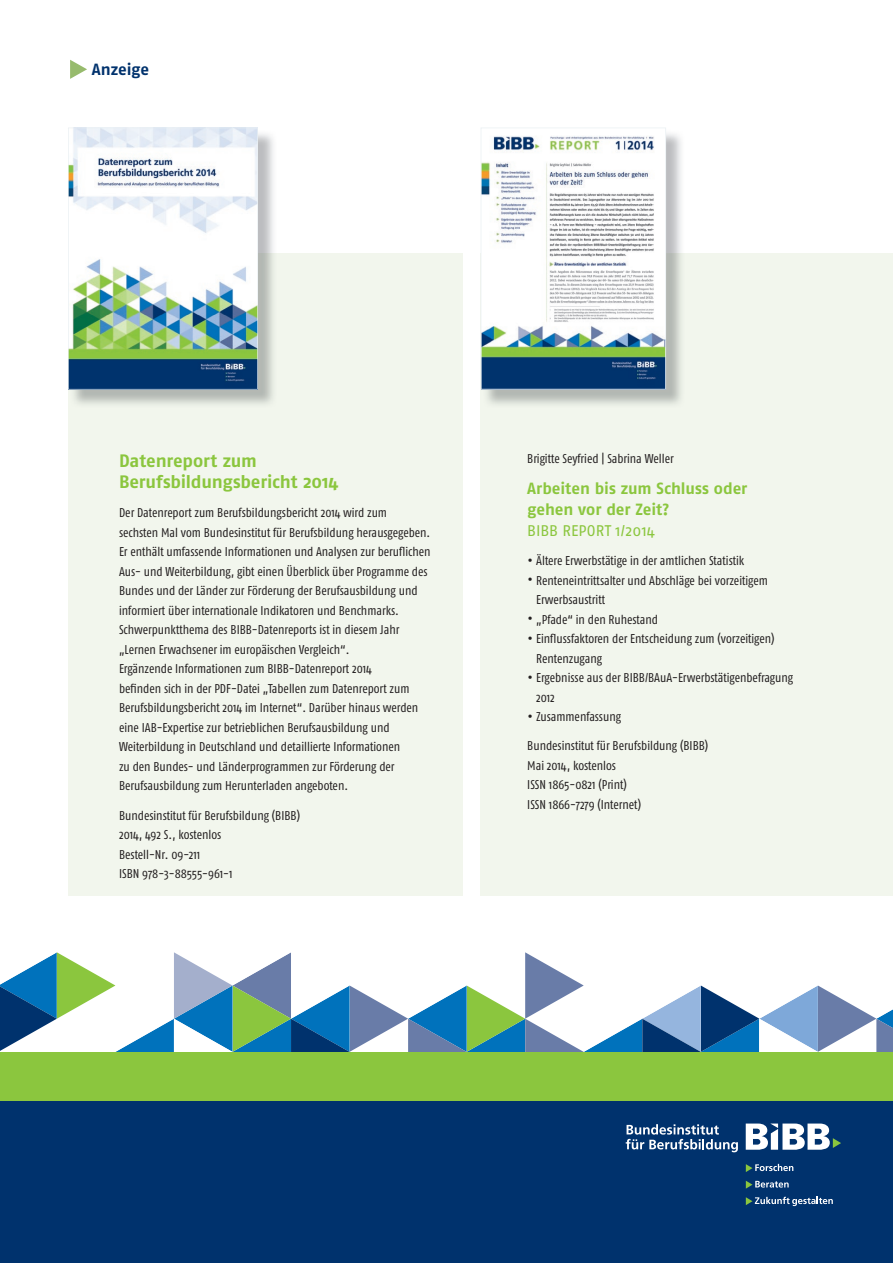
<style>
.page{position:relative;width:893px;height:1263px;background:#fff}
.page>*{position:absolute;margin:0;border:0;box-sizing:border-box;transform-origin:0 0}
.t1{font:700 18px/21px "Fago No";letter-spacing:-.01em;color:#8bc63e}
.t2{font:700 16.2px/21px "Fago No";letter-spacing:-.005em;color:#8bc63e}
.t3{font:700 16.2px "Fago No";letter-spacing:-.005em;color:#00326d}
.t4{font:15.45px "Fago No";color:#8bc63e}
.t5{font:12.75px/19.5px "Fago Co";color:#231f20}
.s1{font-size:18px}
</style>
<div class="page">
<svg style="left:70px;top:60px;width:17px;height:19px"></svg>
<svg style="left:0;top:952px;width:893px;height:100px"></svg>
<div style="left:0;top:1052px;width:893px;height:49px;background:#8bc63e"></div>
<div style="left:0;top:1101px;width:893px;height:162px;background:#00326d"></div>
<svg style="left:746px;top:1123px;width:95px;height:27px"></svg>
<svg style="left:626px;top:1124px;width:112px;height:28px"></svg>
<svg style="left:746px;top:1164px;width:47px;height:8px"></svg>
<svg style="left:746px;top:1181px;width:43px;height:7px"></svg>
<svg style="left:746px;top:1197px;width:87px;height:9px"></svg>
<div style="left:68px;top:253px;width:394px;height:642px;background:#f2f6ed"></div>
<div style="left:481px;top:253px;width:412px;height:642px;background:#f2f6ed"></div>
<svg style="left:68px;top:128px;width:190px;height:262px"></svg>
<svg style="left:481px;top:128px;width:185px;height:262px;fill:#f9fafa"></svg>
<p class="t3" style="left:92px;top:59px;width:59px">Anzeige</p>
<h1 class="t1" style="left:119px;top:450px;width:221px">Datenreport zum<br>Berufsbildungsbericht 2014</h1>
<p class="t5" style="left:119px;top:503px;width:313px">Der Datenreport zum Berufsbildungsbericht 2014 wird zum<br>sechsten Mal vom Bundesinstitut für Berufsbildung herausgegeben.<br>Er enthält umfassende Informationen und Analysen zur beruflichen Aus- und Weiterbildung, gibt einen Überblick über Programme des Bundes und der Länder zur Förderung der Berufsausbildung und informiert über internationale Indikatoren und Benchmarks.<br>Schwerpunktthema des BIBB-Datenreports ist in diesem Jahr „Lernen Erwachsener im europäischen Vergleich“.<br>Ergänzende Informationen zum BIBB-Datenreport 2014<br>befinden sich in der PDF-Datei „Tabellen zum Datenreport zum Berufsbildungsbericht 2014 im Internet“. Darüber hinaus werden eine IAB-Expertise zur betrieblichen Berufsausbildung und Weiterbildung in Deutschland und detaillierte Informationen<br>zu den Bundes- und Länderprogrammen zur Förderung der Berufsausbildung zum Herunterladen angeboten.</p>
<p class="t5" style="left:119px;top:805px;width:182px">Bundesinstitut für Berufsbildung (BIBB)<br>2014, 492 S., kostenlos<br>Bestell-Nr. 09-211<br>ISBN 978-3-88555-961-1</p>
<p class="t5" style="left:527px;top:449px;width:148px">Brigitte Seyfried | Sabrina Weller</p>
<p class="t2" style="left:527px;top:477px;width:222px">Arbeiten bis zum Schluss oder gehen vor der Zeit?</p>
<p class="t4" style="left:527px;top:522px;width:129px">BIBB REPORT 1/2014</p>
<p class="t5" style="left:527px;top:551px;width:219px"><span class="s1">•</span> Ältere Erwerbstätige in der amtlichen Statistik</p>
<p class="t5" style="left:536px;top:570px;width:233px;text-indent:-9px"><span class="s1">•</span> Renteneintrittsalter und Abschläge bei vorzeitigem<br>Erwerbsaustritt</p>
<p class="t5" style="left:527px;top:609px;width:132px"><span class="s1">•</span> „Pfade“ in den Ruhestand</p>
<p class="t5" style="left:536px;top:629px;width:240px;text-indent:-9px"><span class="s1">•</span> Einflussfaktoren der Entscheidung zum (vorzeitigen)<br>Rentenzugang</p>
<p class="t5" style="left:536px;top:668px;width:259px;text-indent:-9px"><span class="s1">•</span> Ergebnisse aus der BIBB/BAuA-Erwerbstätigenbefragung<br>2012</p>
<p class="t5" style="left:527px;top:707px;width:95px"><span class="s1">•</span> Zusammenfassung</p>
<p class="t5" style="left:527px;top:736px;width:182px">Bundesinstitut für Berufsbildung (BIBB)<br>Mai 2014, kostenlos<br>ISSN 1865-0821 (Print)<br>ISSN 1866-7279 (Internet)</p>
</div>
